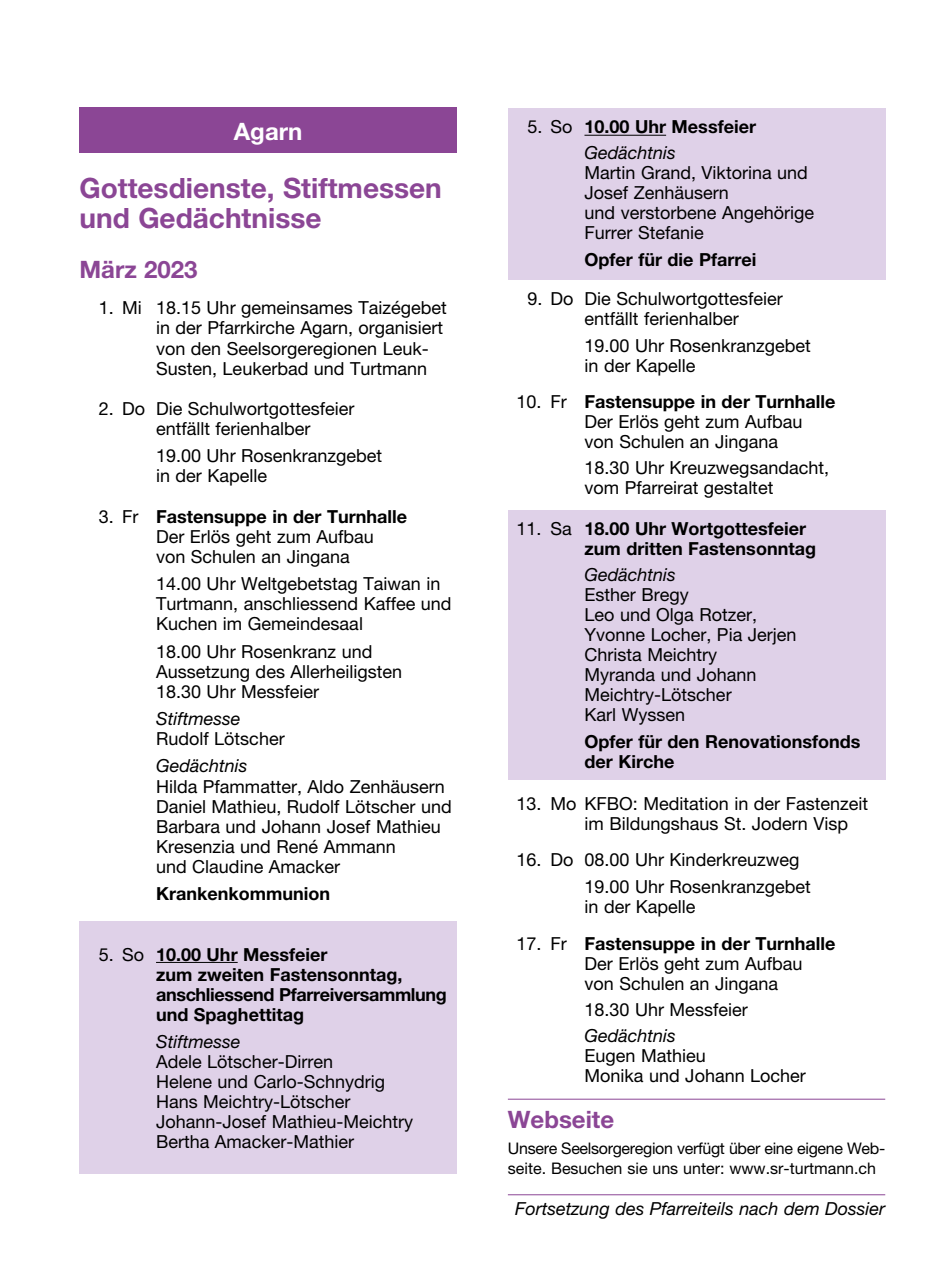
<style>
.page{position:relative;width:942px;height:1276px;background:#fff}
.page>*{position:absolute;margin:0;border:0;box-sizing:border-box;transform-origin:0 0}
.t1{font:700 28px/30.2px "Helvetica Neue LT Pro";color:#8b4695}
.t2{font:700 24px "Helvetica Neue LT Pro";color:#8b4695}
.t3{font:700 24px "Helvetica Neue LT Pro";color:#fff}
.t4{font:18px/20px "Helvetica Neue LT Pro";color:#000}
.t5{font:700 18px/20px "Helvetica Neue LT Pro";color:#000}
.t6{font:italic 18px "Helvetica Neue LT Pro";color:#000}
.t7{font:16px/20px "Helvetica Neue LT Pro";letter-spacing:-.02em;color:#000}
.s1{font-weight:700}
.s2{font-weight:400}
.s3{font-weight:400;font-style:italic}
</style>
<div class="page">
<div style="left:79px;top:108px;width:377px;height:45px;background:#8b4695"></div>
<div style="left:79px;top:921px;width:377px;height:253px;background:#dfd1e8"></div>
<hr style="left:156px;top:962px;width:81px;height:1px;background:#000">
<div style="left:507px;top:108px;width:377px;height:171px;background:#dfd1e8"></div>
<hr style="left:584px;top:135px;width:81px;height:1px;background:#000">
<div style="left:507px;top:510px;width:377px;height:270px;background:#dfd1e8"></div>
<hr style="left:507px;top:1194px;width:377px;height:1px;background:#8b4695">
<hr style="left:507px;top:1098px;width:377px;height:1px;background:#8b4695">
<h2 class="t3" style="left:234px;top:116px;width:70px">Agarn</h2>
<h1 class="t1" style="left:79px;top:172px;width:364px">Gottesdienste, Stiftmessen und Gedächtnisse</h1>
<h2 class="t2" style="left:79px;top:255px;width:120px">März 2023</h2>
<p class="t4" style="left:156px;top:298px;width:292px;text-indent:-57px">1. Mi 18.15 Uhr gemeinsames Taizégebet in der Pfarrkirche Agarn, organisiert von den Seelsorgeregionen Leuk-Susten, Leukerbad und Turtmann</p>
<p class="t4" style="left:156px;top:398px;width:200px;text-indent:-57px">2. Do Die Schulwortgottesfeier entfällt ferienhalber</p>
<p class="t4" style="left:156px;top:445px;width:228px">19.00 Uhr Rosenkranzgebet in der Kapelle</p>
<p class="t4" style="left:156px;top:506px;width:252px;text-indent:-57px">3. Fr <span class="s1">Fastensuppe in der Turnhalle<br></span>Der Erlös geht zum Aufbau von Schulen an Jingana</p>
<p class="t4" style="left:156px;top:573px;width:297px">14.00 Uhr Weltgebetstag Taiwan in<br>Turtmann, anschliessend Kaffee und<br>Kuchen im Gemeindesaal</p>
<p class="t4" style="left:156px;top:641px;width:248px">18.00 Uhr Rosenkranz und<br>Aussetzung des Allerheiligsten<br>18.30 Uhr Messfeier</p>
<p class="t6" style="left:156px;top:708px;width:86px">Stiftmesse</p>
<p class="t4" style="left:156px;top:728px;width:130px">Rudolf Lötscher</p>
<p class="t6" style="left:156px;top:755px;width:93px">Gedächtnis</p>
<p class="t4" style="left:156px;top:776px;width:297px">Hilda Pfammatter, Aldo Zenhäusern<br>Daniel Mathieu, Rudolf Lötscher und<br>Barbara und Johann Josef Mathieu<br>Kresenzia und René Ammann<br>und Claudine Amacker</p>
<p class="t5" style="left:156px;top:883px;width:175px">Krankenkommunion</p>
<p class="t5" style="left:156px;top:944px;width:292px;text-indent:-57px"><span class="s2">5. So</span> 10.00 Uhr Messfeier<br>zum zweiten Fastensonntag, anschliessend Pfarreiversammlung und Spaghettitag</p>
<p class="t6" style="left:156px;top:1030px;width:86px">Stiftmesse</p>
<p class="t4" style="left:156px;top:1051px;width:258px">Adele Lötscher-Dirren<br>Helene und Carlo-Schnydrig<br>Hans Meichtry-Lötscher<br>Johann-Josef Mathieu-Meichtry<br>Bertha Amacker-Mathier</p>
<p class="t5" style="left:584px;top:114px;width:173px;line-height:26px;text-indent:-57px"><span class="s2">5. So</span> 10.00 Uhr Messfeier<br><span class="s3">Gedächtnis</span></p>
<p class="t4" style="left:584px;top:163px;width:231px">Martin Grand, Viktorina und<br>Josef Zenhäusern<br>und verstorbene Angehörige<br>Furrer Stefanie</p>
<p class="t5" style="left:584px;top:250px;width:173px">Opfer für die Pfarrei</p>
<p class="t4" style="left:584px;top:288px;width:200px;text-indent:-57px">9. Do Die Schulwortgottesfeier entfällt ferienhalber</p>
<p class="t4" style="left:584px;top:335px;width:228px">19.00 Uhr Rosenkranzgebet in der Kapelle</p>
<p class="t4" style="left:584px;top:391px;width:252px;text-indent:-68px">10. Fr <span class="s1">Fastensuppe in der Turnhalle<br></span>Der Erlös geht zum Aufbau von Schulen an Jingana</p>
<p class="t4" style="left:584px;top:457px;width:246px">18.30 Uhr Kreuzwegsandacht, vom Pfarreirat gestaltet</p>
<p class="t5" style="left:584px;top:518px;width:233px;text-indent:-68px"><span class="s2">11. Sa</span> 18.00 Uhr Wortgottesfeier zum dritten Fastensonntag</p>
<p class="t6" style="left:584px;top:563px;width:93px">Gedächtnis</p>
<p class="t4" style="left:584px;top:584px;width:213px">Esther Bregy<br>Leo und Olga Rotzer,<br>Yvonne Locher, Pia Jerjen<br>Christa Meichtry<br>Myranda und Johann<br>Meichtry-Lötscher<br>Karl Wyssen</p>
<p class="t5" style="left:584px;top:731px;width:277px">Opfer für den Renovationsfonds der Kirche</p>
<p class="t4" style="left:584px;top:793px;width:285px;text-indent:-68px">13. Mo KFBO: Meditation in der Fastenzeit im Bildungshaus St. Jodern Visp</p>
<p class="t4" style="left:584px;top:846px;width:228px;line-height:27px;text-indent:-68px">16. Do 08.00 Uhr Kinderkreuzweg<br>19.00 Uhr Rosenkranzgebet</p>
<p class="t4" style="left:584px;top:897px;width:113px">in der Kapelle</p>
<p class="t4" style="left:584px;top:933px;width:252px;text-indent:-68px">17. Fr <span class="s1">Fastensuppe in der Turnhalle<br></span>Der Erlös geht zum Aufbau von Schulen an Jingana</p>
<p class="t4" style="left:584px;top:999px;width:165px">18.30 Uhr Messfeier</p>
<p class="t6" style="left:584px;top:1024px;width:93px">Gedächtnis</p>
<p class="t4" style="left:584px;top:1045px;width:223px">Eugen Mathieu<br>Monika und Johann Locher</p>
<h2 class="t2" style="left:507px;top:1104px;width:108px">Webseite</h2>
<p class="t7" style="left:507px;top:1138px;width:379px">Unsere Seelsorgeregion verfügt über eine eigene Web&shy;seite. Besuchen sie uns unter: www.sr-turtmann.ch</p>
<p class="t6" style="left:515px;top:1198px;width:371px">Fortsetzung des Pfarreiteils nach dem Dossier</p>
</div>
